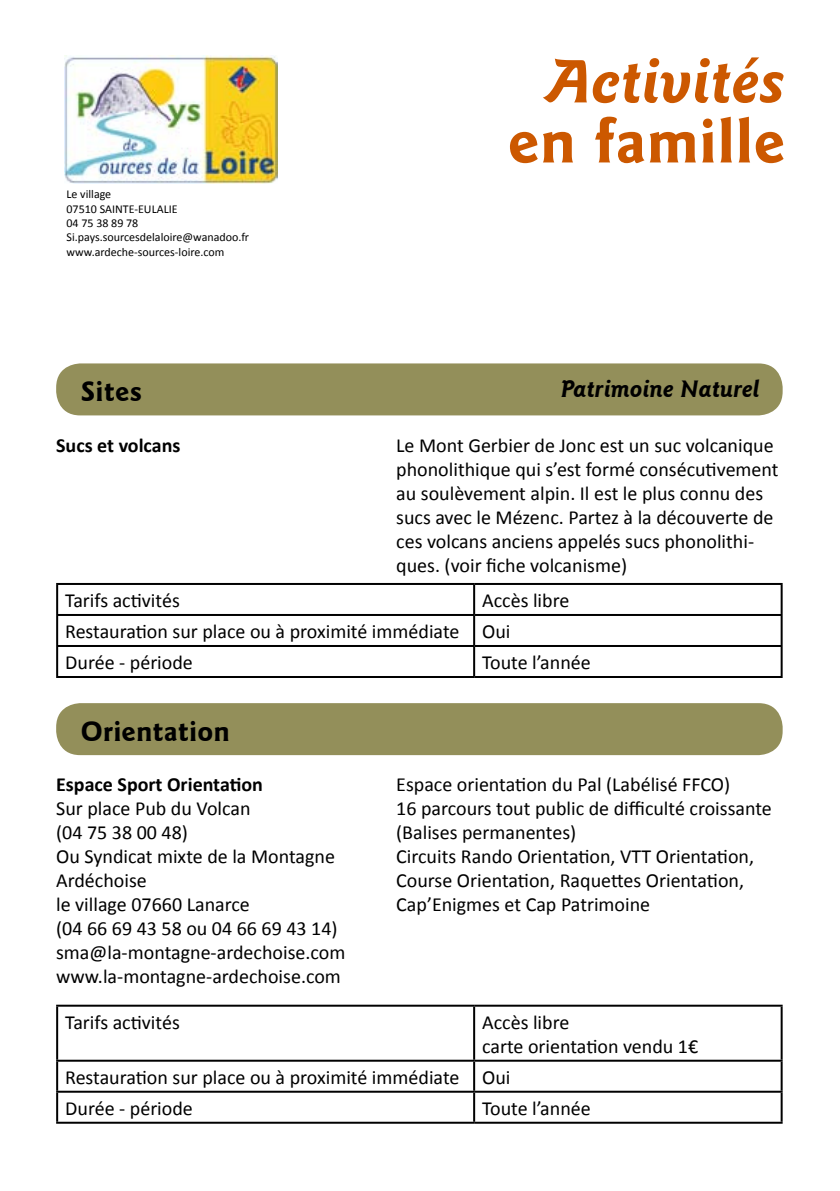
<style>
.page{position:relative;width:840px;height:1191px;background:#fff}
.page>*{position:absolute;margin:0;border:0;box-sizing:border-box;transform-origin:0 0}
.t1{font:italic 700 62px "Goudy Sans IT Cby BT";color:#cc5800}
.t2{font:700 62px "Goudy Sans IT Cby BT";color:#cc5800}
.t3{font:700 28px "Goudy Sans IT Cby BT";color:#000}
.t4{font:italic 700 24px "Goudy Sans IT Cby BT";color:#000}
.t5{font:20px/24px "Calibri";color:#000}
.t6{font:700 20px "Calibri";color:#000}
.t7{font:12px/14.4px "Calibri";color:#000}
</style>
<div class="page">
<img style="left:65px;top:55px;width:212px;height:128px">
<div style="left:56px;top:363px;width:726px;height:52px;background:#938f5a;border-radius:24px"></div>
<hr style="left:56px;top:583px;width:418px;height:2px;background:#000">
<hr style="left:56px;top:585px;width:2px;height:29px;background:#000">
<hr style="left:474px;top:583px;width:308px;height:2px;background:#000">
<hr style="left:473px;top:585px;width:2px;height:29px;background:#000">
<hr style="left:780px;top:585px;width:2px;height:29px;background:#000">
<hr style="left:56px;top:614px;width:418px;height:2px;background:#000">
<hr style="left:56px;top:616px;width:2px;height:29px;background:#000">
<hr style="left:474px;top:614px;width:308px;height:2px;background:#000">
<hr style="left:473px;top:616px;width:2px;height:29px;background:#000">
<hr style="left:780px;top:616px;width:2px;height:29px;background:#000">
<hr style="left:56px;top:645px;width:418px;height:2px;background:#000">
<hr style="left:56px;top:647px;width:2px;height:29px;background:#000">
<hr style="left:474px;top:645px;width:308px;height:2px;background:#000">
<hr style="left:473px;top:647px;width:2px;height:29px;background:#000">
<hr style="left:780px;top:647px;width:2px;height:29px;background:#000">
<hr style="left:56px;top:676px;width:418px;height:2px;background:#000">
<hr style="left:474px;top:676px;width:308px;height:2px;background:#000">
<div style="left:56px;top:703px;width:726px;height:52px;background:#938f5a;border-radius:24px"></div>
<hr style="left:56px;top:1004px;width:418px;height:2px;background:#000">
<hr style="left:56px;top:1006px;width:2px;height:53px;background:#000">
<hr style="left:474px;top:1004px;width:308px;height:2px;background:#000">
<hr style="left:473px;top:1006px;width:2px;height:53px;background:#000">
<hr style="left:780px;top:1006px;width:2px;height:53px;background:#000">
<hr style="left:56px;top:1059px;width:418px;height:2px;background:#000">
<hr style="left:56px;top:1061px;width:2px;height:29px;background:#000">
<hr style="left:474px;top:1059px;width:308px;height:2px;background:#000">
<hr style="left:473px;top:1061px;width:2px;height:29px;background:#000">
<hr style="left:780px;top:1061px;width:2px;height:29px;background:#000">
<hr style="left:56px;top:1090px;width:418px;height:2px;background:#000">
<hr style="left:56px;top:1092px;width:2px;height:29px;background:#000">
<hr style="left:474px;top:1090px;width:308px;height:2px;background:#000">
<hr style="left:473px;top:1092px;width:2px;height:29px;background:#000">
<hr style="left:780px;top:1092px;width:2px;height:29px;background:#000">
<hr style="left:56px;top:1121px;width:418px;height:2px;background:#000">
<hr style="left:474px;top:1121px;width:308px;height:2px;background:#000">
<p class="t7" style="left:66px;top:186px;width:184px">Le village<br>07510 SAINTE-EULALIE<br>04 75 38 89 78<br>Si.pays.sourcesdelaloire@wanadoo.fr www.ardeche-sources-loire.com</p>
<h1 class="t1" style="left:546px;top:42px;width:240px">Activités</h1>
<h1 class="t2" style="left:507px;top:102px;width:279px">en famille</h1>
<h2 class="t3" style="left:81px;top:373px;width:63px">Sites</h2>
<p class="t4" style="left:561px;top:374px;width:200px">Patrimoine Naturel</p>
<p class="t6" style="left:56px;top:432px;width:126px">Sucs et volcans</p>
<p class="t5" style="left:396px;top:432px;width:383px">Le Mont Gerbier de Jonc est un suc volcanique phonolithique qui s’est formé consécutivement au soulèvement alpin. Il est le plus connu des sucs avec le Mézenc. Partez à la découverte de ces volcans anciens appelés sucs phonolithi&shy;ques. (voir fiche volcanisme)</p>
<p class="t5" style="left:65px;top:587px;width:116px">Tarifs activités</p>
<p class="t5" style="left:65px;top:584px;width:505px;line-height:31px;text-indent:417px">Accès libre<br>Restauration sur place ou à proximité immédiate Oui<br>Durée - période</p>
<p class="t5" style="left:482px;top:649px;width:110px">Toute l’année</p>
<h2 class="t3" style="left:81px;top:713px;width:150px">Orientation</h2>
<p class="t6" style="left:56px;top:772px;width:208px">Espace Sport Orientation</p>
<p class="t5" style="left:56px;top:795px;width:290px">Sur place Pub du Volcan<br>(04 75 38 00 48)<br>Ou Syndicat mixte de la Montagne<br>Ardéchoise<br>le village 07660 Lanarce<br>(04 66 69 43 58 ou 04 66 69 43 14) sma@la-montagne-ardechoise.com www.la-montagne-ardechoise.com</p>
<p class="t5" style="left:396px;top:771px;width:377px">Espace orientation du Pal (Labélisé FFCO)<br>16 parcours tout public de difficulté croissante (Balises permanentes)<br>Circuits Rando Orientation, VTT Orientation, Course Orientation, Raquettes Orientation, Cap’Enigmes et Cap Patrimoine</p>
<p class="t5" style="left:65px;top:1009px;width:116px">Tarifs activités</p>
<p class="t5" style="left:482px;top:1009px;width:217px">Accès libre<br>carte orientation vendu 1€</p>
<p class="t5" style="left:65px;top:1060px;width:446px;line-height:31px">Restauration sur place ou à proximité immédiate Oui<br>Durée - période</p>
<p class="t5" style="left:482px;top:1095px;width:110px">Toute l’année</p>
</div>
